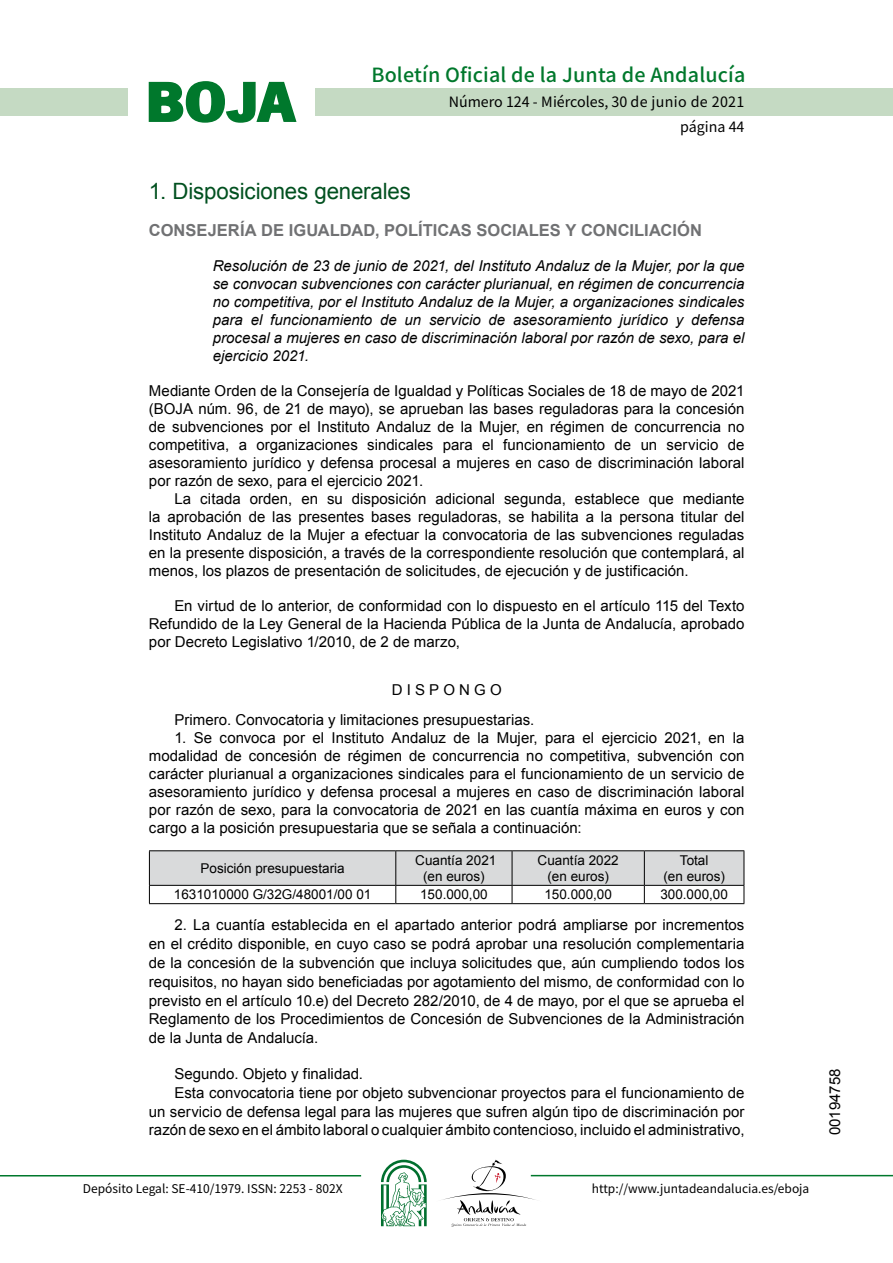
<style>
.page{position:relative;width:893px;height:1263px;background:#fff}
.page>*{position:absolute;margin:0;border:0;box-sizing:border-box;transform-origin:0 0}
.t1{font:700 57.75px "News Got T";color:#00782c;scale:1.14 1}
.t2{font:22.5px "Arial";letter-spacing:-.01em;color:#00501f}
.t3{font:500 19.5px "Noto Sans HK";letter-spacing:.01em;color:#00782c}
.t4{font:700 16.5px "Arial";color:#707173}
.t5{font:15px/18px "Arial";color:#000;text-align:justify}
.t6{font:italic 15px/18px "Arial";color:#000;text-align:justify}
.t7{font:14.25px/24.5px "Noto Sans HK";color:#000;text-align:right}
.t8{font:13.5px/16.2px "Arial";color:#000;text-align:center}
.t9{font:12px "Noto Sans HK";color:#000}
</style>
<div class="page">
<div style="left:315px;top:88px;width:577px;height:28px;background:#c5dac3"></div>
<div style="left:0;top:88px;width:128px;height:28px;background:#c5dac3"></div>
<hr style="left:0;top:1175px;width:361px;height:2px;background:#00782c">
<hr style="left:531px;top:1175px;width:361px;height:1px;background:#00782c">
<svg style="left:148px;top:81px;width:149px;height:42px"></svg>
<svg style="left:442px;top:1160px;width:100px;height:67px"></svg>
<svg style="left:381px;top:1160px;width:45px;height:66px"></svg>
<hr style="left:149px;top:850px;width:247px;height:1px;background:#000">
<hr style="left:396px;top:850px;width:116px;height:1px;background:#000">
<hr style="left:512px;top:850px;width:132px;height:1px;background:#000">
<hr style="left:644px;top:850px;width:100px;height:1px;background:#000">
<svg style="left:149px;top:851px;width:595px;height:52px"></svg>
<hr style="left:149px;top:903px;width:247px;height:1px;background:#000">
<hr style="left:396px;top:903px;width:116px;height:1px;background:#000">
<hr style="left:512px;top:903px;width:132px;height:1px;background:#000">
<hr style="left:644px;top:903px;width:100px;height:1px;background:#000">
<h1 class="t1" style="left:145px;top:68px;width:133px">BOJA</h1>
<h3 class="t3" style="left:371px;top:64px;width:375px">Boletín Oficial de la Junta de Andalucía</h3>
<p class="t7" style="left:449px;top:90px;width:297px">Número 124 - Miércoles, 30 de junio de 2021 página 44</p>
<h2 class="t2" style="left:149px;top:177px;width:263px">1. Disposiciones generales</h2>
<p class="t4" style="left:149px;top:219px;width:554px">CONSEJERÍA DE IGUALDAD, POLÍTICAS SOCIALES Y CONCI LIACIÓN</p>
<p class="t6" style="left:213px;top:257px;width:533px">Resolución de 23 de junio de 2021, del Instituto Andaluz de la Mujer, por la que se convocan subvenciones con carácter plurianual, en régimen de concurrencia no competitiva, por el Instituto Andaluz de la Mujer, a organizaciones sindicales para el funcionamiento de un servicio de asesoramiento jurídico y defensa procesal a mujeres en caso de discriminación laboral por razón de sexo, para el ejercicio 2021.</p>
<p class="t5" style="left:149px;top:382px;width:597px">Mediante Orden de la Consejería de Igualdad y Políticas Sociales de 18 de mayo de 2021 (BOJA núm. 96, de 21 de mayo), se aprueban las bases reguladoras para la concesión de subvenciones por el Instituto Andaluz de la Mujer, en régimen de concurrencia no competitiva, a organizaciones sindicales para el funcionamiento de un servicio de asesoramiento jurídico y defensa procesal a mujeres en caso de discriminación laboral por razón de sexo, para el ejercicio 2021.</p>
<p class="t5" style="left:149px;top:490px;width:597px;text-indent:26px">La citada orden, en su disposición adicional segunda, establece que mediante la aprobación de las presentes bases reguladoras, se habilita a la persona titular del Instituto Andaluz de la Mujer a efectuar la convocatoria de las subvenciones reguladas en la presente disposición, a través de la correspondiente resolución que contemplará, al menos, los plazos de presentación de solicitudes, de ejecución y de justificación.</p>
<p class="t5" style="left:149px;top:597px;width:597px;text-indent:26px">En virtud de lo anterior, de conformidad con lo dispuesto en el artículo 115 del Texto Refundido de la Ley General de la Hacienda Pública de la Junta de Andalucía, aprobado por Decreto Legislativo 1/2010, de 2 de marzo,</p>
<p class="t5" style="left:174px;top:674px;width:361px;line-height:30.8px;text-indent:217px">D I S P O N G O<br>Primero. Convocatoria y limitaciones presupuestarias.</p>
<p class="t5" style="left:149px;top:729px;width:597px;text-indent:26px">1. Se convoca por el Instituto Andaluz de la Mujer, para el ejercicio 2021, en la modalidad de concesión de régimen de concurrencia no competitiva, subvención con carácter plurianual a organizaciones sindicales para el funcionamiento de un servicio de asesoramiento jurídico y defensa procesal a mujeres en caso de discriminación laboral por razón de sexo, para la convocatoria de 2021 en las cuantía máxima en euros y con cargo a la posición presupuestaria que se señala a continuación:</p>
<p class="t8" style="left:200px;top:860px;width:146px">Posición presupuestaria</p>
<p class="t8" style="left:415px;top:852px;width:83px">Cuantía 2021 (en euros)</p>
<p class="t8" style="left:537px;top:852px;width:83px">Cuantía 2022 (en euros)</p>
<p class="t8" style="left:663px;top:852px;width:63px">Total<br>(en euros)</p>
<p class="t8" style="left:174px;top:887px;width:199px">1631010000 G/32G/48001/00 01</p>
<p class="t8" style="left:420px;top:887px;width:69px">150.000,00</p>
<p class="t8" style="left:544px;top:887px;width:69px">150.000,00</p>
<p class="t8" style="left:660px;top:887px;width:69px">300.000,00</p>
<p class="t5" style="left:149px;top:916px;width:597px;line-height:18.8px;text-indent:26px">2. La cuantía establecida en el apartado anterior podrá ampliarse por incrementos en el crédito disponible, en cuyo caso se podrá aprobar una resolución complementaria de la concesión de la subvención que incluya solicitudes que, aún cumpliendo todos los requisitos, no hayan sido beneficiadas por agotamiento del mismo, de conformidad con lo previsto en el artículo 10.e) del Decreto 282/2010, de 4 de mayo, por el que se aprueba el Reglamento de los Procedimientos de Concesión de Subvenciones de la Administración de la Junta de Andalucía.</p>
<p class="t5" style="left:174px;top:1065px;width:190px">Segundo. Objeto y finalidad.</p>
<p class="t5" style="left:174px;top:1084px;width:571px">Esta convocatoria tiene por objeto subvencionar proyectos para el funcionamiento de</p>
<p class="t5" style="left:149px;top:1103px;width:597px">un servicio de defensa legal para las mujeres que sufren algún tipo de discriminación por</p>
<p class="t5" style="left:149px;top:1121px;width:597px">razón de sexo en el ámbito laboral o cualquier ámbito contencioso, incluido el administrativo,</p>
<p class="t9" style="left:83px;top:1181px;width:261px">Depósito Legal: SE-410/1979. ISSN: 2253 - 802X</p>
<p class="t9" style="left:592px;top:1181px;width:219px">http://www.juntadeandalucia.es/eboja</p>
<p class="t5" style="left:826px;top:1135px;width:68px;rotate:-90deg">00194758</p>
</div>
